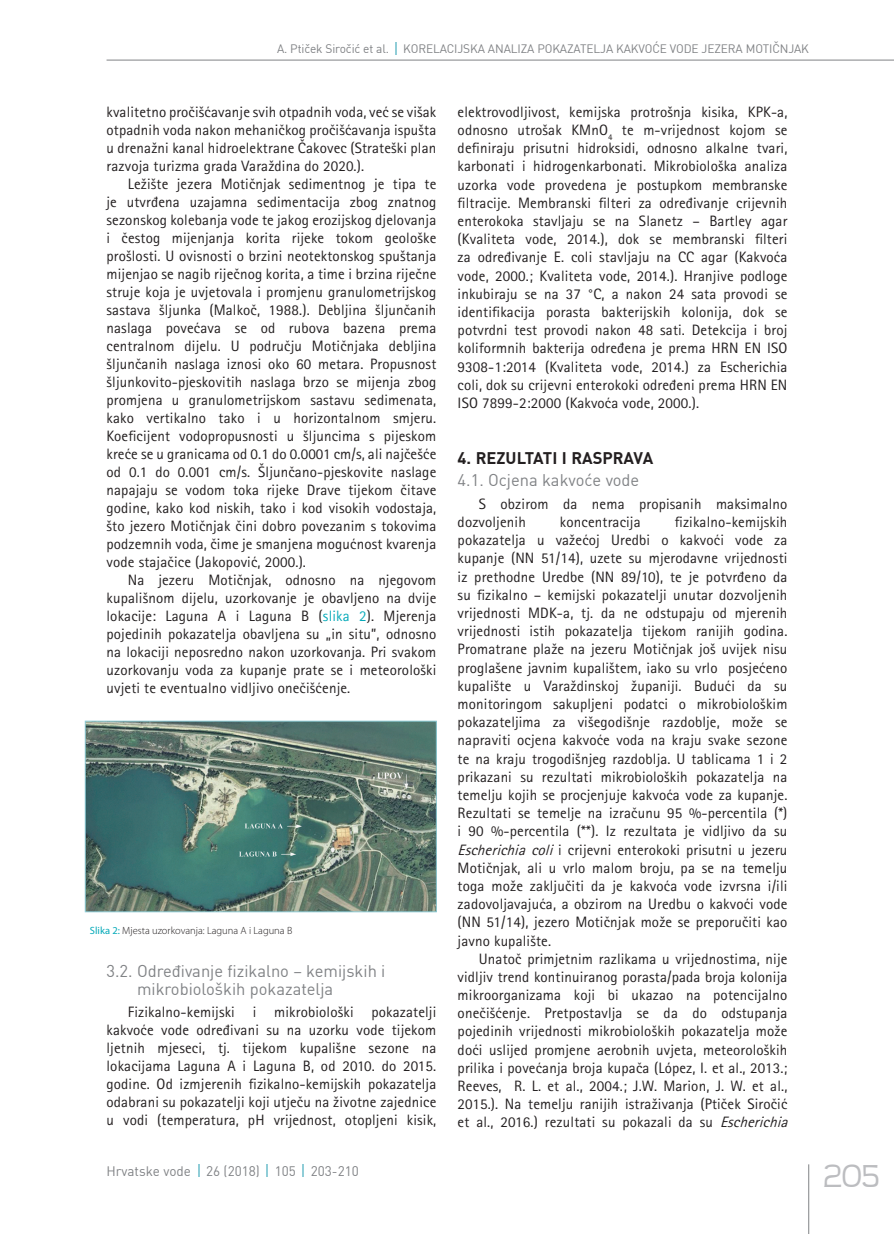
<style>
.page{position:relative;width:894px;height:1234px;background:#fff}
.page>*{position:absolute;margin:0;border:0;box-sizing:border-box;transform-origin:0 0}
.t1{font:300 36px "Teen";color:#bcbdc0}
.t2{font:16.5px/18px "DIN";color:#808285}
.t3{font:700 16.5px "DIN";color:#231f20}
.t4{font:15px/18.1px "Rotis Sans Serifklemy";letter-spacing:.01em;color:#231f20;text-align:justify}
.t5{font:13.5px "DIN";color:#808285}
.t6{font:12px "DIN";letter-spacing:-.01em;color:#808285}
.t7{font:300 10.5px "Myriad Pro";color:#231f20}
.s1{color:#07aab9}
.s2{font-weight:400;color:#07aab9}
.s3{font-style:italic}
</style>
<div class="page">
<hr style="left:808px;top:1164px;width:1px;height:69px;background:#808285">
<hr style="left:106px;top:60px;width:787px;height:1px;background:#808285">
<svg style="left:198px;top:1164px;width:1px;height:13px"></svg>
<svg style="left:266px;top:1164px;width:2px;height:13px"></svg>
<svg style="left:302px;top:1164px;width:2px;height:13px"></svg>
<svg style="left:395px;top:42px;width:1px;height:13px"></svg>
<img style="left:87px;top:722px;width:347px;height:188px">
<div style="left:85px;top:720px;width:351px;height:192px;border:1px solid #90cdd7"></div>
<p class="t6" style="left:277px;top:41px;width:533px">A. Ptiček Siročić et al. KORELACIJSKA ANALIZA POKAZATELJA KAKVOĆE VODE JEZERA MOTIČNJAK</p>
<p class="t4" style="left:106px;top:103px;width:331px">kvalitetno pročišćavanje svih otpadnih voda, već se višak otpadnih voda nakon mehaničkog pročišćavanja ispušta u drenažni kanal hidroelektrane Čakovec (Strateški plan razvoja turizma grada Varaždina do 2020.).</p>
<p class="t4" style="left:106px;top:175px;width:331px;text-indent:21px">Ležište jezera Motičnjak sedimentnog je tipa te je utvrđena uzajamna sedimentacija zbog znatnog sezonskog kolebanja vode te jakog erozijskog djelovanja i čestog mijenjanja korita rijeke tokom geološke prošlosti. U ovisnosti o brzini neotektonskog spuštanja mijenjao se nagib riječnog korita, a time i brzina riječne struje koja je uvjetovala i promjenu granulometrijskog sastava šljunka (Malkoč, 1988.). Debljina šljunčanih naslaga povećava se od rubova bazena prema centralnom dijelu. U području Motičnjaka debljina šljunčanih naslaga iznosi oko 60 metara. Propusnost šljunkovito-pjeskovitih naslaga brzo se mijenja zbog promjena u granulometrijskom sastavu sedimenata, kako vertikalno tako i u horizontalnom smjeru.<br>Koeficijent vodopropusnosti u šljuncima s pijeskom kreće se u granicama od 0.1 do 0.0001 cm/s, ali najčešće od 0.1 do 0.001 cm/s. Šljunčano-pjeskovite naslage napajaju se vodom toka rijeke Drave tijekom čitave godine, kako kod niskih, tako i kod visokih vodostaja, što jezero Motičnjak čini dobro povezanim s tokovima podzemnih voda, čime je smanjena mogućnost kvarenja vode stajačice (Jakopović, 2000.).</p>
<p class="t4" style="left:106px;top:571px;width:331px;text-indent:21px">Na jezeru Motičnjak, odnosno na njegovom kupališnom dijelu, uzorkovanje je obavljeno na dvije lokacije: Laguna A i Laguna B (<span class="s1">slika 2</span>). Mjerenja pojedinih pokazatelja obavljena su „in situ”, odnosno na lokaciji neposredno nakon uzorkovanja. Pri svakom uzorkovanju voda za kupanje prate se i meteorološki uvjeti te eventualno vidljivo onečišćenje.</p>
<p class="t7" style="left:90px;top:925px;width:204px"><span class="s2">Slika 2:</span> Mjesta uzorkovanja: Laguna A i Laguna B</p>
<p class="t2" style="left:137px;top:961px;width:250px;text-indent:-30px">3.2. Određivanje fizikalno – kemijskih i mikrobioloških pokazatelja</p>
<p class="t4" style="left:106px;top:1003px;width:331px;text-indent:21px">Fizikalno-kemijski i mikrobiološki pokazatelji kakvoće vode određivani su na uzorku vode tijekom ljetnih mjeseci, tj. tijekom kupališne sezone na lokacijama Laguna A i Laguna B, od 2010. do 2015. godine. Od izmjerenih fizikalno-kemijskih pokazatelja odabrani su pokazatelji koji utječu na životne zajednice u vodi (temperatura, pH vrijednost, otopljeni kisik,</p>
<p class="t5" style="left:106px;top:1161px;width:254px">Hrvatske vode 26 (2018) 105 203-210</p>
<p class="t4" style="left:457px;top:103px;width:331px">elektrovodljivost, kemijska protrošnja kisika, KPK-a, odnosno utrošak KMnO<sub>4</sub> te m-vrijednost kojom se definiraju prisutni hidroksidi, odnosno alkalne tvari, karbonati i hidrogenkarbonati. Mikrobiološka analiza uzorka vode provedena je postupkom membranske filtracije. Membranski filteri za određivanje crijevnih enterokoka stavljaju se na Slanetz – Bartley agar (Kvaliteta vode, 2014.), dok se membranski filteri za određivanje E. coli stavljaju na CC agar (Kakvoća vode, 2000.; Kvaliteta vode, 2014.). Hranjive podloge inkubiraju se na 37 °C, a nakon 24 sata provodi se identifikacija porasta bakterijskih kolonija, dok se potvrdni test provodi nakon 48 sati. Detekcija i broj koliformnih bakterija određena je prema HRN EN ISO 9308-1:2014 (Kvaliteta vode, 2014.) za Escherichia coli, dok su crijevni enterokoki određeni prema HRN EN ISO 7899-2:2000 (Kakvoća vode, 2000.).</p>
<p class="t3" style="left:457px;top:447px;width:197px">4. REZULTATI I RASPRAVA</p>
<p class="t2" style="left:457px;top:471px;width:183px">4.1. Ocjena kakvoće vode</p>
<p class="t4" style="left:457px;top:494px;width:331px;text-indent:21px">S obzirom da nema propisanih maksimalno dozvoljenih</p>
<p class="t4" style="left:457px;top:513px;width:331px;text-indent:217px">fizikalno-kemijskih pokazatelja u važećoj Uredbi o kakvoći vode za kupanje (NN 51/14), uzete su mjerodavne vrijednosti iz prethodne Uredbe (NN 89/10), te je potvrđeno da su fizikalno – kemijski pokazatelji unutar dozvoljenih vrijednosti MDK-a, tj. da ne odstupaju od mjerenih vrijednosti istih pokazatelja tijekom ranijih godina.<br>Promatrane plaže na jezeru Motičnjak još uvijek nisu proglašene javnim kupalištem, iako su vrlo posjećeno kupalište u Varaždinskoj županiji. Budući da su monitoringom sakupljeni podatci o mikrobiološkim pokazateljima za višegodišnje razdoblje, može se napraviti ocjena kakvoće voda na kraju svake sezone te na kraju trogodišnjeg razdoblja. U tablicama 1 i 2 prikazani su rezultati mikrobioloških pokazatelja na temelju kojih se procjenjuje kakvoća vode za kupanje.<br>Rezultati se temelje na izračunu 95 %-percentila (*) i 90 %-percentila (**). Iz rezultata je vidljivo da su <span class="s3">Escherichia coli</span> i crijevni enterokoki prisutni u jezeru Motičnjak, ali u vrlo malom broju, pa se na temelju toga može zaključiti da je kakvoća vode izvrsna i/ili zadovoljavajuća, a obzirom na Uredbu o kakvoći vode (NN 51/14), jezero Motičnjak može se preporučiti kao javno kupalište.</p>
<p class="t4" style="left:457px;top:949px;width:336px;text-align:left;text-indent:21px">Unatoč primjetnim razlikama u vrijednostima, nije vidljiv trend kontinuiranog porasta/pada broja kolonija mikroorganizama koji bi ukazao na potencijalno onečišćenje. Pretpostavlja se da do odstupanja pojedinih vrijednosti mikrobioloških pokazatelja može doći uslijed promjene aerobnih uvjeta, meteoroloških prilika i povećanja broja kupača (López, I. et al., 2013.; Reeves, R. L. et al., 2004.; J.W. Marion, J. W. et al., 2015.). Na temelju ranijih istraživanja (Ptiček Siročić et al., 2016.) rezultati su pokazali da su <span class="s3">Escherichia</span></p>
<p class="t4" style="left:559px;top:513px;width:82px">koncentracija</p>
<h1 class="t1" style="left:821px;top:1156px;width:59px">205</h1>
</div>
